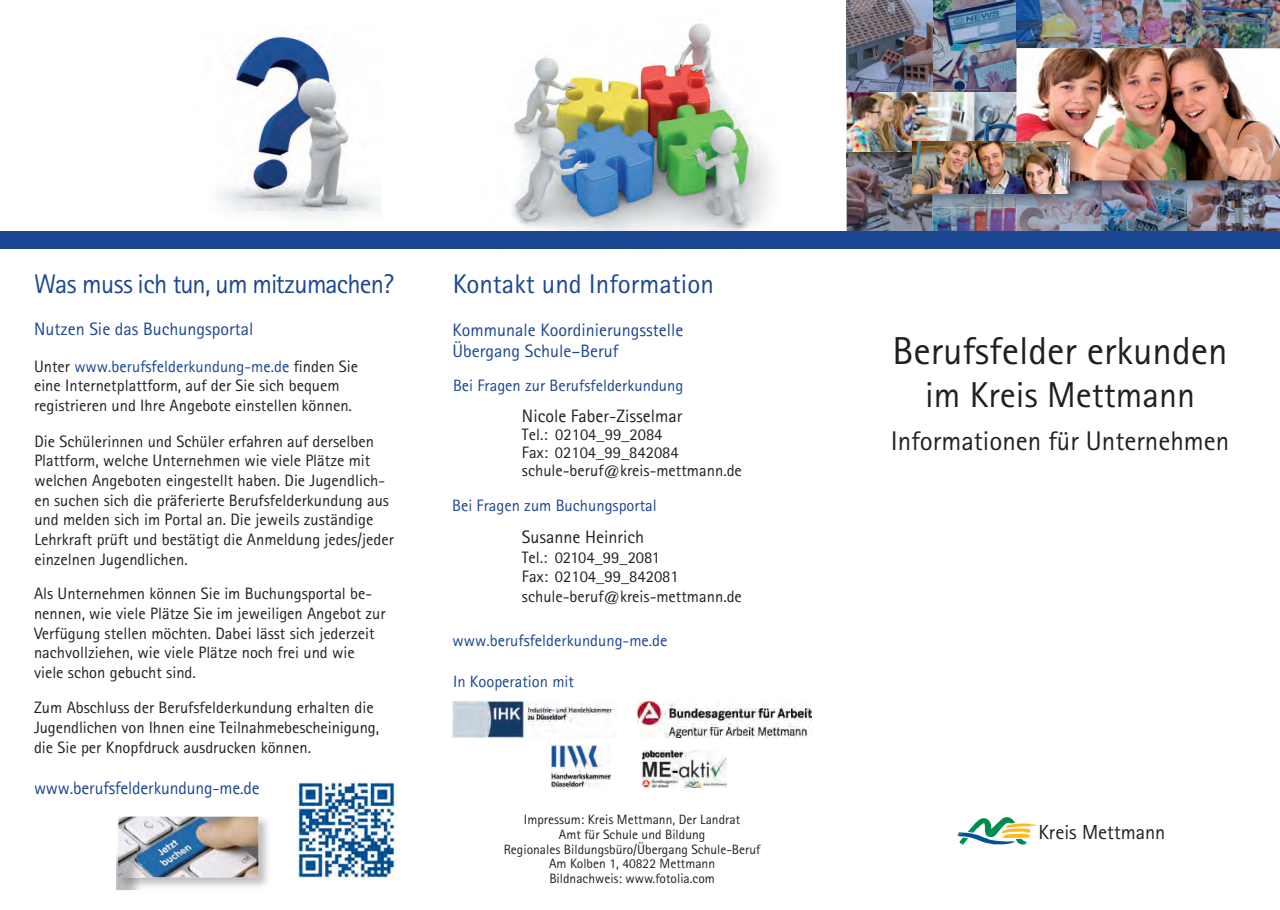
<style>
.page{position:relative;width:1280px;height:910px;background:#fff}
.page>*{position:absolute;margin:0;border:0;box-sizing:border-box;transform-origin:0 0}
.t1{font:39px "Rotis Sans Serif";color:#231f20}
.t2{font:36px "Rotis Sans Serif";color:#231f20}
.t3{font:27px "Rotis Sans Serif";letter-spacing:-.02em;color:#1b4692}
.t4{font:27px "Rotis Sans Serif";color:#231f20}
.t5{font:27px "Rotis Sans Serif";color:#1b4692}
.t6{font:20.4px "Rotis Sans Serif";color:#231f20}
.t7{font:18px/21.1px "Rotis Sans Serif";color:#1b4692}
.t8{font:18px "Agfa Rotis Sans Serif";letter-spacing:-.01em;color:#1b4692}
.t9{font:18px "Agfa Rotis Sans Serif";color:#231f20}
.t10{font:18px "Rotis Sans Serif";color:#231f20}
.t11{font:16.5px/19.6px "Rotis Sans Serif";color:#231f20}
.t12{font:16.5px "Agfa Rotis Sans Serif";color:#1b4692}
.t13{font:16.5px "Rotis Sans Serif";color:#1b4692}
.t14{font:13.5px/14.7px "Rotis Sans Serif";color:#231f20;text-align:center}
.s1{font-family:"Rotis Sans Serif";color:#231f20}
.s2{font-family:"Agfa Rotis Sans Serif"}
</style>
<div class="page">
<img style="left:847px;top:0;width:169px;height:90px">
<img style="left:847px;top:166px;width:85px;height:66px">
<img style="left:932px;top:195px;width:84px;height:37px">
<img style="left:1016px;top:0;width:170px;height:46px">
<img style="left:1016px;top:0;width:85px;height:1px">
<img style="left:1016px;top:195px;width:264px;height:37px">
<img style="left:1186px;top:0;width:94px;height:46px">
<img style="left:481px;top:23px;width:306px;height:209px">
<svg style="left:957px;top:817px;width:80px;height:28px"></svg>
<div style="left:0;top:232px;width:1280px;height:17px;background:#1b4692"></div>
<img style="left:218px;top:34px;width:163px;height:183px">
<img style="left:122px;top:816px;width:146px;height:71px">
<img style="left:118px;top:817px;width:140px;height:60px">
<img style="left:116px;top:854px;width:26px;height:36px">
<img style="left:118px;top:851px;width:24px;height:26px">
<img style="left:989px;top:90px;width:25px;height:51px">
<img style="left:846px;top:90px;width:1px;height:76px">
<img style="left:847px;top:152px;width:63px;height:14px">
<img style="left:847px;top:90px;width:123px;height:2px">
<svg style="left:970px;top:90px;width:19px;height:2px"></svg>
<img style="left:974px;top:92px;width:15px;height:49px">
<img style="left:847px;top:92px;width:127px;height:60px">
<img style="left:1014px;top:46px;width:2px;height:44px">
<img style="left:1084px;top:180px;width:196px;height:15px">
<img style="left:1101px;top:46px;width:179px;height:2px">
<img style="left:1016px;top:46px;width:85px;height:2px">
<img style="left:1014px;top:92px;width:2px;height:47px">
<img style="left:1016px;top:48px;width:264px;height:132px">
<img style="left:932px;top:193px;width:82px;height:15px">
<img style="left:910px;top:166px;width:22px;height:42px">
<img style="left:1016px;top:180px;width:68px;height:28px">
<img style="left:910px;top:152px;width:3px;height:14px">
<img style="left:910px;top:139px;width:64px;height:13px">
<img style="left:1016px;top:139px;width:68px;height:41px">
<img style="left:913px;top:141px;width:156px;height:52px">
<img style="left:452px;top:701px;width:165px;height:36px">
<img style="left:551px;top:745px;width:60px;height:42px">
<img style="left:642px;top:751px;width:85px;height:36px">
<img style="left:638px;top:701px;width:173px;height:36px">
<img style="left:297px;top:780px;width:99px;height:100px">
<h3 class="t3" style="left:34px;top:274px;width:361px">Was muss ich tun, um mitzumachen?</h3>
<p class="t7" style="left:34px;top:320px;width:221px">Nutzen Sie das Buchungsportal</p>
<p class="t12" style="left:34px;top:357px;width:326px"><span class="s1">Unter</span> www.berufsfelderkundung-me.de <span class="s1">finden Sie</span></p>
<p class="t11" style="left:34px;top:378px;width:319px">eine Internetplattform, auf der Sie sich bequem registrieren und Ihre Angebote einstellen können.</p>
<p class="t11" style="left:34px;top:433px;width:361px">Die <span class="s2">Schülerinnen und Schüler</span> erfahren auf derselben Plattform, welche Unternehmen wie viele Plätze mit welchen Angeboten eingestellt haben. Die Jugendlich&shy;en suchen sich die präferierte Berufsfelderkundung aus und melden sich im Portal an. Die jeweils zuständige Lehrkraft prüft und bestätigt die Anmeldung jedes/jeder einzelnen Jugendlichen.</p>
<p class="t11" style="left:34px;top:585px;width:353px">Als Unternehmen können Sie im Buchungsportal be&shy;nennen, wie viele Plätze Sie im jeweiligen Angebot zur Verfügung stellen möchten. Dabei lässt sich jederzeit nachvollziehen, wie viele Plätze noch frei und wie viele schon gebucht sind.</p>
<p class="t11" style="left:34px;top:699px;width:347px">Zum Abschluss der Berufsfelderkundung erhalten die<br>Jugendlichen von Ihnen eine Teilnahmebescheinigung, die Sie per Knopfdruck ausdrucken können.</p>
<p class="t8" style="left:34px;top:778px;width:227px">www.berufsfelderkundung-me.de</p>
<h3 class="t5" style="left:453px;top:274px;width:262px">Kontakt und Information</h3>
<p class="t7" style="left:452px;top:321px;width:232px">Kommunale Koordinierung<span class="s2">sstelle<br></span>Übergang Schule–Beruf</p>
<p class="t13" style="left:453px;top:380px;width:232px"><span class="s2">Bei</span> Fragen zur Berufsfelderkundung</p>
<p class="t9" style="left:522px;top:405px;width:162px">Nicole Faber-Zisselmar</p>
<p class="t11" style="left:522px;top:427px;width:221px;line-height:17.7px">Tel.: 02104_99_208<span class="s2">4<br></span>Fax: 02104_99_84208<span class="s2">4 </span>schule-beruf@kreis-mettmann.de</p>
<p class="t13" style="left:452px;top:500px;width:206px"><span class="s2">Bei</span> Fragen zum Buchungsportal</p>
<p class="t10" style="left:522px;top:530px;width:124px">Susanne Heinrich</p>
<p class="t11" style="left:522px;top:549px;width:221px">Tel.: 02104_99_2081<br>Fax: 02104_99_842081 schule-beruf@kreis-mettmann.de</p>
<p class="t12" style="left:452px;top:631px;width:217px">www.berufsfelderkundung-me.de</p>
<p class="t12" style="left:453px;top:672px;width:122px">In Kooperation mit</p>
<p class="t14" style="left:504px;top:814px;width:258px">Impressum: Kreis Mettmann, Der Landrat<br>Amt für Schule und Bildung<br>Regionales Bildungsbüro/Übergang Schule-Beruf Am Kolben 1, 40822 Mettmann<br>Bildnachweis: www.fotolia.com</p>
<h1 class="t1" style="left:893px;top:337px;width:337px">Berufsfelder erkunden</h1>
<h2 class="t2" style="left:925px;top:382px;width:271px">im Kreis Mettmann</h2>
<h3 class="t4" style="left:891px;top:431px;width:340px">Informationen für Unternehmen</h3>
<p class="t6" style="left:1038px;top:825px;width:128px">Kreis Mettmann</p>
</div>
